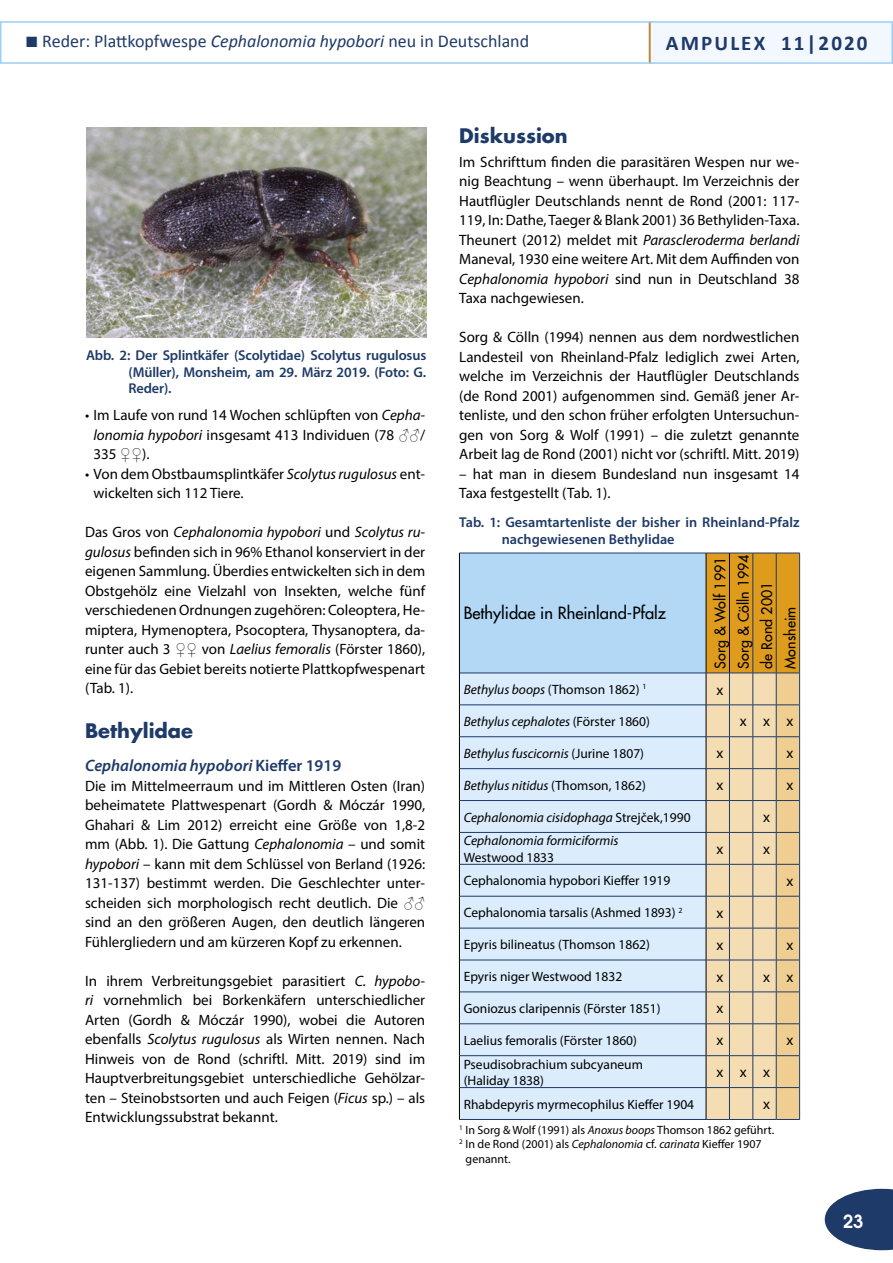
<style>
.page{position:relative;width:893px;height:1263px;background:#fff}
.page>*{position:absolute;margin:0;border:0;box-sizing:border-box;transform-origin:0 0}
.t1{font:700 21px "Calibri";letter-spacing:.1em;color:#1e3a68}
.t2{font:700 19.5px "Futura";color:#1e3a68}
.t3{font:18px "Calibri";color:#1e3a68}
.t4{font:600 18px "Avant Garde";color:#fff}
.t5{font:italic 600 16.5px "Myriad Pro";color:#1e3a68}
.t6{font:16.5px "Futura";color:#000}
.t7{font:15px/19.5px "Myriad Pro";color:#000;text-align:justify}
.t8{font:600 14.25px/16.5px "Myriad Pro";color:#1e3a68;text-align:justify}
.t9{font:14.25px/23.4px "Futura";color:#000}
.t10{font:13.5px/16.2px "Myriad Pro";color:#000}
.t11{font:italic 13.5px "Myriad Pro";color:#000}
.t12{font:12px "Myriad Pro";color:#000}
.s1{font-style:italic}
.s2{font-family:"Times New Roman";font-weight:700;font-size:14.25px}
.s3{font-family:"Times New Roman";font-weight:700}
.s4{font-style:normal}
</style>
<div class="page">
<div style="left:0;top:21px;width:653px;height:43px;border:2px solid #9ccff3"></div>
<div style="left:649px;top:21px;width:244px;height:43px;background:#f2f8fe;border:2px solid #9ccff3"></div>
<svg style="left:825px;top:1189px;width:68px;height:61px"></svg>
<hr style="left:649px;top:23px;width:2px;height:39px;background:#ca8322">
<img style="left:86px;top:128px;width:340px;height:209px">
<div style="left:459px;top:553px;width:247px;height:120px;background:#b2d8f6"></div>
<div style="left:460px;top:674px;width:246px;height:445px;background:#dbecfc"></div>
<hr style="left:459px;top:553px;width:247px;height:1px;background:#1e3a68">
<hr style="left:460px;top:673px;width:246px;height:1px;background:#1e3a68">
<hr style="left:460px;top:705px;width:246px;height:1px;background:#1e3a68">
<hr style="left:460px;top:736px;width:246px;height:1px;background:#1e3a68">
<hr style="left:460px;top:768px;width:246px;height:1px;background:#1e3a68">
<hr style="left:460px;top:800px;width:246px;height:1px;background:#1e3a68">
<hr style="left:460px;top:832px;width:246px;height:1px;background:#1e3a68">
<hr style="left:460px;top:864px;width:246px;height:1px;background:#1e3a68">
<hr style="left:460px;top:896px;width:246px;height:1px;background:#1e3a68">
<hr style="left:460px;top:928px;width:246px;height:1px;background:#1e3a68">
<hr style="left:460px;top:960px;width:246px;height:1px;background:#1e3a68">
<hr style="left:460px;top:992px;width:246px;height:1px;background:#1e3a68">
<hr style="left:460px;top:1023px;width:246px;height:1px;background:#1e3a68">
<hr style="left:460px;top:1055px;width:246px;height:1px;background:#1e3a68">
<hr style="left:460px;top:1087px;width:246px;height:1px;background:#1e3a68">
<hr style="left:459px;top:1119px;width:247px;height:1px;background:#1e3a68">
<hr style="left:459px;top:553px;width:1px;height:120px;background:#000">
<hr style="left:459px;top:673px;width:1px;height:32px;background:#000">
<hr style="left:459px;top:705px;width:1px;height:32px;background:#000">
<hr style="left:459px;top:737px;width:1px;height:32px;background:#000">
<hr style="left:459px;top:769px;width:1px;height:31px;background:#000">
<hr style="left:459px;top:800px;width:1px;height:32px;background:#000">
<hr style="left:459px;top:832px;width:1px;height:32px;background:#000">
<hr style="left:459px;top:864px;width:1px;height:32px;background:#000">
<hr style="left:459px;top:896px;width:1px;height:32px;background:#000">
<hr style="left:459px;top:928px;width:1px;height:32px;background:#000">
<hr style="left:459px;top:960px;width:1px;height:32px;background:#000">
<hr style="left:459px;top:992px;width:1px;height:32px;background:#000">
<hr style="left:459px;top:1024px;width:1px;height:32px;background:#000">
<hr style="left:459px;top:1056px;width:1px;height:31px;background:#000">
<hr style="left:459px;top:1087px;width:1px;height:32px;background:#000">
<svg style="left:706px;top:553px;width:94px;height:567px;background:#dfc088"></svg>
<p class="t3" style="left:42px;top:30px;width:488px">Reder: Plattkopfwespe <span class="s1">Cephalonomia hypobori</span> neu in Deutschland</p>
<h1 class="t1" style="left:666px;top:29px;width:203px">AMPULEX 11|2020</h1>
<p class="t8" style="left:129px;top:347px;width:299px;text-indent:-43px">Abb. 2: Der Splintkäfer (Scolytidae) Scolytus rugulosus (Müller), Monsheim, am 29. März 2019. (Foto: G.<br>Reder).</p>
<p class="t7" style="left:94px;top:405px;width:333px;text-indent:-9px">• Im Laufe von rund 14 Wochen schlüpften von <span class="s1">Cepha&shy;lonomia hypobori</span> insgesamt 413 Individuen (78 <span class="s2">♂♂</span>/ 335 <span class="s3">♀♀</span>).</p>
<p class="t7" style="left:94px;top:464px;width:333px;text-indent:-9px">• Von dem Obstbaumsplintkäfer <span class="s1">Scolytus rugulosus</span> ent&shy;wickelten sich 112 Tiere.</p>
<p class="t7" style="left:85px;top:522px;width:342px">Das Gros von <span class="s1">Cephalonomia hypobori</span> und <span class="s1">Scolytus ru&shy;gulosus</span> befinden sich in 96% Ethanol konserviert in der eigenen Sammlung. Überdies entwickelten sich in dem Obstgehölz eine Vielzahl von Insekten, welche fünf verschiedenen Ordnungen zugehören: Coleoptera, He&shy;miptera, Hymenoptera, Psocoptera, Thysanoptera, da&shy;runter auch 3 <span class="s3">♀♀</span> von <span class="s1">Laelius femoralis</span> (Förster 1860), eine für das Gebiet bereits notierte Plattkopfwespenart (Tab. 1).</p>
<h2 class="t2" style="left:85px;top:718px;width:110px">Bethylidae</h2>
<p class="t5" style="left:85px;top:755px;width:258px">Cephalonomia hypobori <span class="s4">Kieffer 1919</span></p>
<p class="t7" style="left:85px;top:776px;width:342px">Die im Mittelmeerraum und im Mittleren Osten (Iran) beheimatete Plattwespenart (Gordh &amp; Móczár 1990, Ghahari &amp; Lim 2012) erreicht eine Größe von 1,8-2 mm (Abb. 1). Die Gattung <span class="s1">Cephalonomia</span> – und somit <span class="s1">hypobori</span> – kann mit dem Schlüssel von Berland (1926:<br>131-137) bestimmt werden. Die Geschlechter unter&shy;scheiden sich morphologisch recht deutlich. Die <span class="s2">♂♂ </span>sind an den größeren Augen, den deutlich längeren Fühlergliedern und am kürzeren Kopf zu erkennen.</p>
<p class="t7" style="left:85px;top:971px;width:342px">In ihrem Verbreitungsgebiet parasitiert <span class="s1">C. hypobo&shy;ri</span> vornehmlich bei Borkenkäfern unterschiedlicher Arten (Gordh &amp; Móczár 1990), wobei die Autoren ebenfalls <span class="s1">Scolytus rugulosus</span> als Wirten nennen. Nach Hinweis von de Rond (schriftl. Mitt. 2019) sind im Hauptverbreitungsgebiet unterschiedliche Gehölzar&shy;ten – Steinobstsorten und auch Feigen (<span class="s1">Ficus</span> sp.) – als Entwicklungssubstrat bekannt.</p>
<h2 class="t2" style="left:459px;top:123px;width:110px">Diskussion</h2>
<p class="t7" style="left:459px;top:152px;width:342px">Im Schrifttum finden die parasitären Wespen nur we&shy;nig Beachtung – wenn überhaupt. Im Verzeichnis der Hautflügler Deutschlands nennt de Rond (2001: 117- 119, In: Dathe, Taeger &amp; Blank 2001) 36 Bethyliden-Taxa.<br>Theunert (2012) meldet mit <span class="s1">Parascleroderma berlandi </span>Maneval, 1930 eine weitere Art. Mit dem Auffinden von <span class="s1">Cephalonomia hypobori</span> sind nun in Deutschland 38<br>Taxa nachgewiesen.</p>
<p class="t7" style="left:459px;top:327px;width:342px">Sorg &amp; Cölln (1994) nennen aus dem nordwestlichen Landesteil von Rheinland-Pfalz lediglich zwei Arten, welche im Verzeichnis der Hautflügler Deutschlands (de Rond 2001) aufgenommen sind. Gemäß jener Ar&shy;tenliste, und den schon früher erfolgten Untersuchun&shy;gen von Sorg &amp; Wolf (1991) – die zuletzt genannte Arbeit lag de Rond (2001) nicht vor (schriftl. Mitt. 2019)</p>
<p class="t7" style="left:459px;top:464px;width:342px">– hat man in diesem Bundesland nun insgesamt 14<br>Taxa festgestellt (Tab. 1).</p>
<p class="t8" style="left:502px;top:514px;width:299px;text-indent:-43px">Tab. 1: Gesamtartenliste der bisher in Rheinland-Pfalz nachgewiesenen Bethylidae</p>
<p class="t6" style="left:464px;top:603px;width:204px">Bethylidae in Rheinland-Pfalz</p>
<p class="t9" style="left:708px;top:669px;width:116px;rotate:-90deg">Sorg &amp; Wolf 1991<br>Sorg &amp; Cölln 1994 de Rond 2001<br>Monsheim</p>
<p class="t11" style="left:464px;top:681px;width:184px">Bethylus boops <span class="s4">(Thomson 1862)</span> <sup>1</sup></p>
<p class="t7" style="left:716px;top:679px;width:8px">x</p>
<p class="t11" style="left:464px;top:713px;width:188px">Bethylus cephalotes <span class="s4">(Förster 1860)</span></p>
<p class="t7" style="left:740px;top:711px;width:55px">xxx</p>
<p class="t11" style="left:464px;top:745px;width:182px">Bethylus fuscicornis <span class="s4">(Jurine 1807)</span></p>
<p class="t7" style="left:716px;top:743px;width:8px">x</p>
<p class="t7" style="left:786px;top:743px;width:8px">x</p>
<p class="t11" style="left:464px;top:777px;width:184px">Bethylus nitidus <span class="s4">(Thomson, 1862)</span></p>
<p class="t7" style="left:716px;top:775px;width:8px">x</p>
<p class="t7" style="left:786px;top:775px;width:8px">x</p>
<p class="t11" style="left:464px;top:809px;width:228px">Cephalonomia cisidophaga <span class="s4">Strejček,1990</span></p>
<p class="t7" style="left:763px;top:807px;width:8px">x</p>
<p class="t11" style="left:464px;top:832px;width:156px">Cephalonomia formiciformis</p>
<p class="t10" style="left:464px;top:849px;width:92px">Westwood 1833</p>
<p class="t7" style="left:716px;top:839px;width:8px">x</p>
<p class="t7" style="left:763px;top:839px;width:8px">x</p>
<p class="t10" style="left:464px;top:872px;width:208px">Cephalonomia hypobori Kieffer 1919</p>
<p class="t7" style="left:786px;top:871px;width:8px">x</p>
<p class="t10" style="left:464px;top:904px;width:220px">Cephalonomia tarsalis (Ashmed 1893) <sup>2</sup></p>
<p class="t7" style="left:716px;top:903px;width:8px">x</p>
<p class="t10" style="left:464px;top:936px;width:188px">Epyris bilineatus (Thomson 1862)</p>
<p class="t7" style="left:716px;top:935px;width:8px">x</p>
<p class="t7" style="left:786px;top:935px;width:8px">x</p>
<p class="t10" style="left:464px;top:968px;width:160px">Epyris niger Westwood 1832</p>
<p class="t7" style="left:716px;top:966px;width:8px">x</p>
<p class="t7" style="left:763px;top:966px;width:32px">x x</p>
<p class="t10" style="left:464px;top:1000px;width:198px">Goniozus claripennis (Förster 1851)</p>
<p class="t7" style="left:716px;top:998px;width:8px">x</p>
<p class="t10" style="left:464px;top:1032px;width:175px">Laelius femoralis (Förster 1860)</p>
<p class="t7" style="left:716px;top:1030px;width:8px">x</p>
<p class="t7" style="left:786px;top:1030px;width:8px">x</p>
<p class="t10" style="left:464px;top:1056px;width:181px">Pseudisobrachium subcyaneum (Haliday 1838)</p>
<p class="t7" style="left:716px;top:1062px;width:55px">xxx</p>
<p class="t10" style="left:464px;top:1096px;width:232px">Rhabdepyris myrmecophilus Kieffer 1904</p>
<p class="t7" style="left:763px;top:1094px;width:8px">x</p>
<p class="t12" style="left:459px;top:1122px;width:316px"><sup>1</sup> In Sorg &amp; Wolf (1991) als <span class="s1">Anoxus boops</span> Thomson 1862 geführt.</p>
<p class="t12" style="left:459px;top:1137px;width:304px"><sup>2</sup> In de Rond (2001) als <span class="s1">Cephalonomia</span> cf. <span class="s1">carinata</span> Kieffer 1907</p>
<p class="t12" style="left:466px;top:1151px;width:46px">genannt.</p>
<p class="t4" style="left:843px;top:1209px;width:22px">23</p>
</div>
